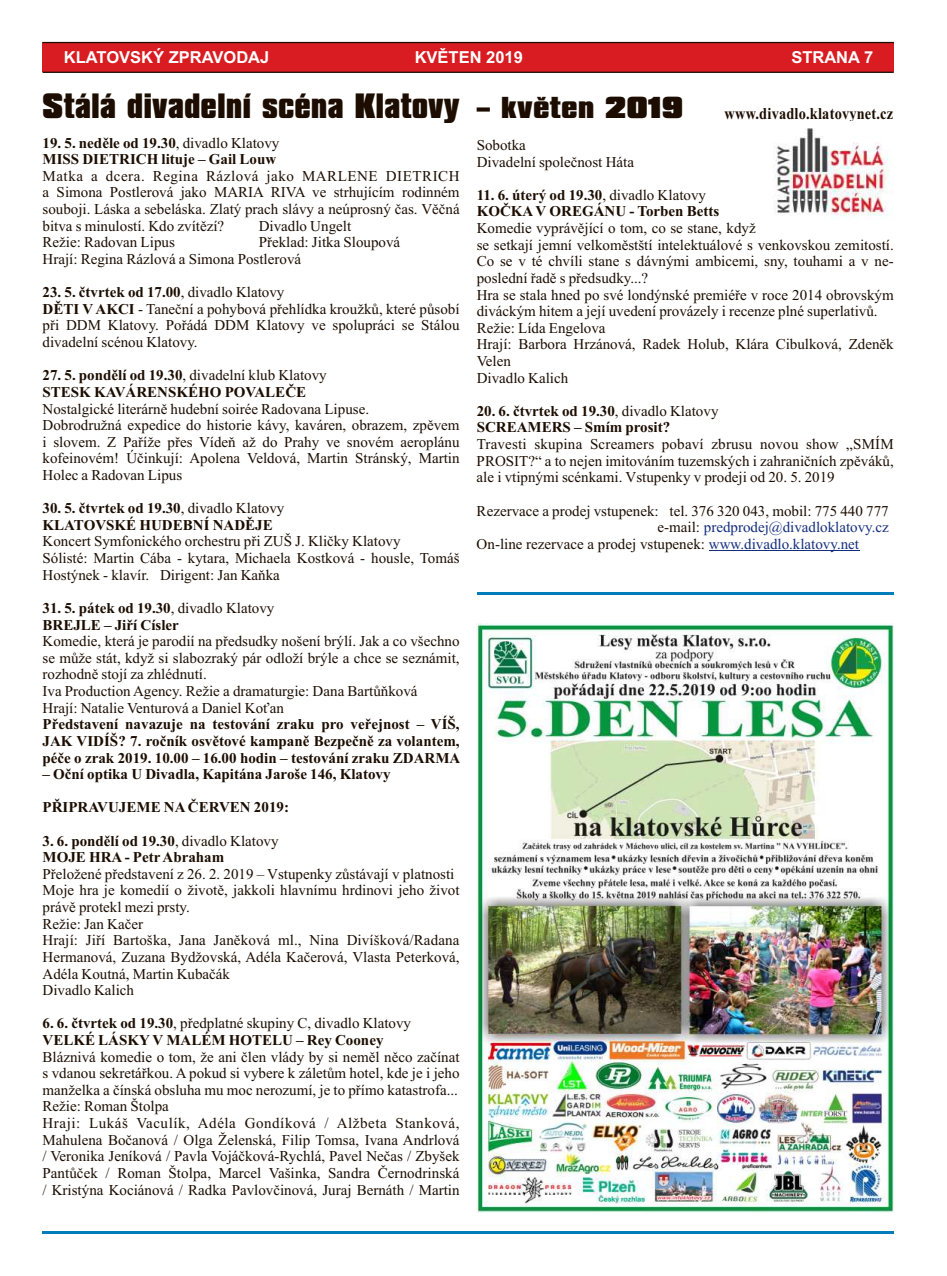
<style>
.page{position:relative;width:947px;height:1276px;background:#fff}
.page>*{position:absolute;margin:0;border:0;box-sizing:border-box;transform-origin:0 0}
.t1{font:30.15px "Compacta Blk AT";letter-spacing:.025em;color:#1c0d00;scale:.87 1}
.t2{font:26.1px "Compacta Blk AT";letter-spacing:.025em;color:#1c0d00}
.t3{font:700 16.5px "Arial";color:#fff}
.t4{font:700 16.5px "Times New Roman";letter-spacing:.015em;color:#1c0d00;scale:.87 1}
.t5{font:15px/16.6px "Times New Roman";color:#1c0d00}
.t6{font:700 15px/16.6px "Times New Roman";color:#1c0d00}
.t7{font:15px "Times New Roman";color:#142e7d}
.s1{color:#fff}
.s2{font-weight:400}
.s3{color:#1c0d00}
.s4{color:#142e7d}
.s5{font-weight:700}
</style>
<div class="page">
<div style="left:43px;top:43px;width:850px;height:29px;background:#d91c21"></div>
<svg style="left:42px;top:41px;width:852px;height:3px;background:#935955"></svg>
<svg style="left:42px;top:71px;width:852px;height:2px;background:#601811"></svg>
<hr style="left:708px;top:550px;width:150px;height:1px;background:#142e7d">
<img style="left:773px;top:128px;width:116px;height:91px">
<hr style="left:43px;top:1231px;width:850px;height:2px;background:#007dba">
<img style="left:476px;top:624px;width:417px;height:588px">
<hr style="left:476px;top:593px;width:417px;height:2px;background:#007dba">
<p class="t3" style="left:64px;top:51px;width:207px">KLATOVSKÝ ZPRAVODAJ</p>
<p class="t3" style="left:414px;top:51px;width:110px">KVĚTEN 2019</p>
<p class="t3" style="left:791px;top:51px;width:83px">STRANA 7</p>
<h1 class="t1" style="left:43px;top:95px;width:481px"><span class="s1">S</span>tálá divadelní scéna Klatovy</h1>
<h2 class="t2" style="left:476px;top:99px;width:208px">– květen 2019</h2>
<p class="t5" style="left:476px;top:138px;width:159px">Sobotka<br>Divadelní společnost Háta</p>
<p class="t6" style="left:476px;top:188px;width:244px">11. 6. úterý od 19.30<span class="s2">, divadlo Klatovy<br></span>KOČKAV OREGÁNU - Torben Betts</p>
<p class="t5" style="left:476px;top:221px;width:418px">Komedie vyprávějící o tom, co se stane, když<br>se setkají jemní velkoměstští intelektuálové s venkovskou zemitostí.<br>Co se v té chvíli stane s dávnými ambicemi, sny, touhami a v ne&shy;poslední řadě s předsudky...?<br>Hra se stala hned po své londýnské premiéře v roce 2014 obrovským diváckým hitem a její uvedení provázely i recenze plné superlativů.<br>Režie: Lída Engelova<br>Hrají: Barbora Hrzánová, Radek Holub, Klára Cibulková, Zdeněk Velen<br>Divadlo Kalich</p>
<p class="t6" style="left:476px;top:404px;width:243px">20. 6. čtvrtek od 19.30<span class="s2">, divadlo Klatovy<br></span>SCREAMERS – Smím prosit?</p>
<p class="t5" style="left:476px;top:437px;width:418px;text-align:justify">Travesti skupina Screamers pobaví zbrusu novou show „SMÍM PROSIT?“ a to nejen imitováním tuzemských i zahraničních zpěváků, ale i vtipnými scénkami. Vstupenky v prodeji od 20. 5. 2019</p>
<p class="t5" style="left:476px;top:503px;width:413px">Rezervace a prodej vstupenek: tel. 376 320 043, mobil: 775 440 777</p>
<p class="t7" style="left:657px;top:522px;width:233px"><span class="s3">e-mail:</span> predprodej@divadloklatovy.cz</p>
<p class="t5" style="left:476px;top:537px;width:384px">On-line rezervace a prodej vstupenek: <span class="s4">www.divadlo.klatovy.net</span></p>
<p class="t4" style="left:724px;top:108px;width:195px"><span class="s1">www.diva</span>dlo.klatovynet.cz</p>
<p class="t6" style="left:43px;top:136px;width:238px">19. 5. neděle od 19.30<span class="s2">, divadlo Klatovy<br></span>MISS DIETRICH lituje – Gail Louw</p>
<p class="t5" style="left:43px;top:169px;width:418px;text-align:justify">Matka a dcera. Regina Rázlová jako MARLENE DIETRICH a Simona Postlerová jako MARIA RIVA ve strhujícím rodinném souboji. Láska a sebeláska. Zlatý prach slávy a neúprosný čas. Věčná bitva s minulostí. Kdo zvítězí?</p>
<p class="t5" style="left:259px;top:219px;width:94px">Divadlo Ungelt</p>
<p class="t5" style="left:43px;top:235px;width:359px;text-indent:216px">Překlad: Jitka Sloupová<br>Hrají: Regina Rázlová a Simona Postlerová</p>
<p class="t5" style="left:42px;top:285px;width:418px"><span class="s5">23. 5. čtvrtek od 17.00</span>, divadlo Klatovy<br><span class="s5">DĚTI V AKCI</span> - Taneční a pohybová přehlídka kroužků, které působí při DDM Klatovy. Pořádá DDM Klatovy ve spolupráci se Stálou divadelní scénou Klatovy.</p>
<p class="t6" style="left:42px;top:368px;width:285px">27. 5. pondělí od 19.30<span class="s2">, divadelní klub Klatovy<br></span>STESK KAVÁRENSKÉHO POVALEČE</p>
<p class="t5" style="left:42px;top:401px;width:418px">Nostalgické literárně hudební soirée Radovana Lipuse.<br>Dobrodružná expedice do historie kávy, kaváren, obrazem, zpěvem i slovem. Z Paříže přes Vídeň až do Prahy ve snovém aeroplánu kofeinovém! Účinkují: Apolena Veldová, Martin Stránský, Martin Holec a Radovan Lipus</p>
<p class="t6" style="left:42px;top:501px;width:243px">30. 5. čtvrtek od 19.30<span class="s2">, divadlo Klatovy<br></span>KLATOVSKÉ HUDEBNÍ NADĚJE</p>
<p class="t5" style="left:42px;top:534px;width:418px">Koncert Symfonického orchestru při ZUŠ J. Kličky Klatovy<br>Sólisté: Martin Cába - kytara, Michaela Kostková - housle, Tomáš<br>Hostýnek - klavír. Dirigent: Jan Kaňka</p>
<p class="t6" style="left:42px;top:601px;width:233px">31. 5. pátek od 19.30<span class="s2">, divadlo Klatovy<br></span>BREJLE – Jiří Císler</p>
<p class="t5" style="left:42px;top:634px;width:418px">Komedie, která je parodií na předsudky nošení brýlí. Jak a co všechno se může stát, když si slabozraký pár odloží brýle a chce se seznámit, rozhodně stojí za zhlédnutí.<br>Iva Production Agency. Režie a dramaturgie: Dana Bartůňková<br>Hrají: Natalie Venturová a Daniel Koťan</p>
<p class="t6" style="left:42px;top:717px;width:419px;text-align:justify">Představení navazuje na testování zraku pro veřejnost – VÍŠ, JAK VIDÍŠ? 7. ročník osvětové kampaně Bezpečně za volantem, péče o zrak 2019. 10.00 – 16.00 hodin – testování zraku ZDARMA</p>
<p class="t6" style="left:42px;top:767px;width:349px">– Oční optika U Divadla, Kapitána Jaroše 146, Klatovy</p>
<p class="t6" style="left:42px;top:800px;width:248px">PŘIPRAVUJEME NA ČERVEN 2019:</p>
<p class="t6" style="left:42px;top:834px;width:237px">3. 6. pondělí od 19.30<span class="s2">, divadlo Klatovy<br></span>MOJE HRA - PetrAbraham</p>
<p class="t5" style="left:42px;top:867px;width:418px">Přeložené představení z 26. 2. 2019 – Vstupenky zůstávají v platnosti Moje hra je komedií o životě, jakkoli hlavnímu hrdinovi jeho život právě protekl mezi prsty.<br>Režie: Jan Kačer<br>Hrají: Jiří Bartoška, Jana Janěková ml., Nina Divíšková/Radana Hermanová, Zuzana Bydžovská, Adéla Kačerová, Vlasta Peterková, Adéla Koutná, Martin Kubačák<br>Divadlo Kalich</p>
<p class="t6" style="left:42px;top:1016px;width:370px">6. 6. čtvrtek od 19.30<span class="s2">, předplatné skupiny C, divadlo Klatovy<br></span>VELKÉ LÁSKY V MALÉM HOTELU – Rey Cooney</p>
<p class="t5" style="left:42px;top:1049px;width:418px">Bláznivá komedie o tom, že ani člen vlády by si neměl něco začínat s vdanou sekretářkou. A pokud si vybere k záletům hotel, kde je i jeho manželka a čínská obsluha mu moc nerozumí, je to přímo katastrofa...<br>Režie: Roman Štolpa<br>Hraji: Lukáš Vaculík, Adéla Gondíková / Alžbeta Stanková, Mahulena Bočanová / Olga Želenská, Filip Tomsa, Ivana Andrlová / Veronika Jeníková / Pavla Vojáčková-Rychlá, Pavel Nečas / Zbyšek Pantůček / Roman Štolpa, Marcel Vašinka, Sandra Černodrinská / Kristýna Kociánová / Radka Pavlovčinová, Juraj Bernáth / Martin</p>
<p class="t5" style="left:43px;top:235px;width:134px">Režie: Radovan Lipus</p>
</div>
